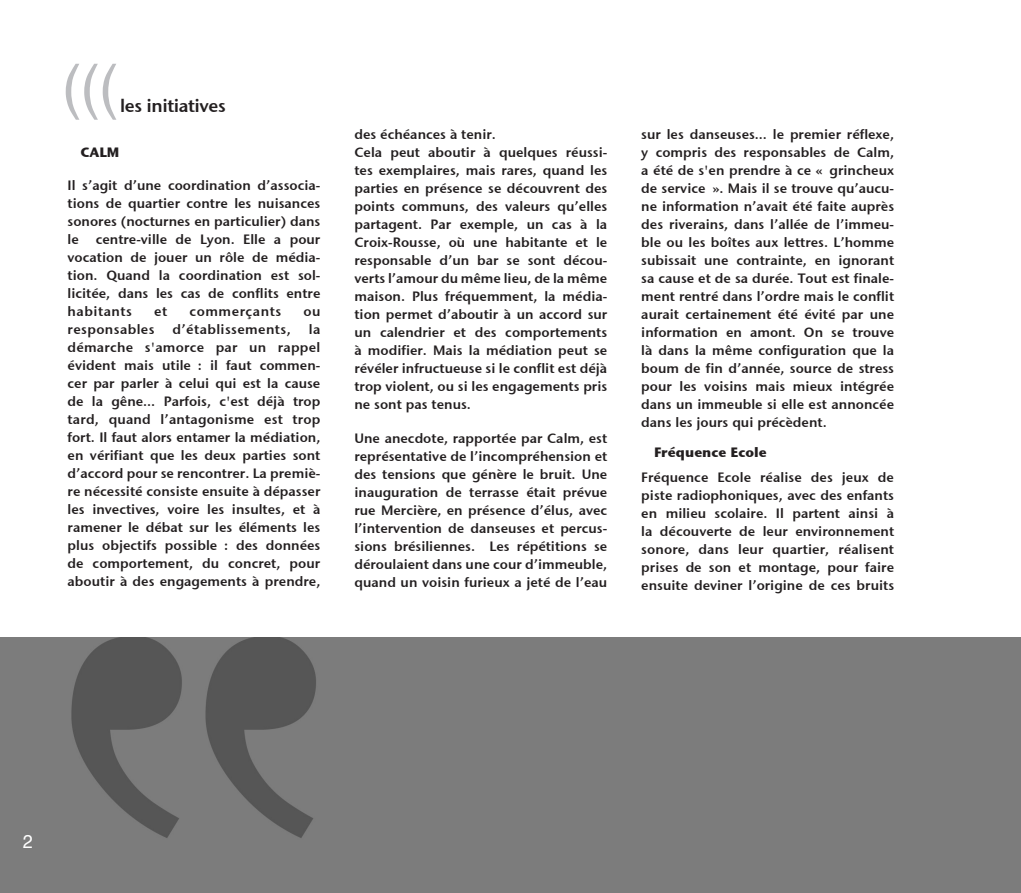
<style>
.page{position:relative;width:1021px;height:893px;background:#fff}
.page>*{position:absolute;margin:0;border:0;box-sizing:border-box;transform-origin:0 0}
.t1{font:60px "Helvetica";color:#bcbdc0}
.t2{font:18.6px "Helvetica";color:#fff}
.t3{font:18px "Stone Sans Sem ITCTT Semi";letter-spacing:-.025em;color:#231f20}
.t4{font:13.5px/18px "Stone Sans Sem ITCTT Semi";color:#231f20;text-align:justify}
.t5{font:13.5px "Stone Sans Sem ITCTT Semi";letter-spacing:.03em;color:#231f20}
.t6{font:700 13.5px "Stone Sans ITC";color:#231f20}
.t7{font:13.5px "Stone Sans Sem ITCTT Semi";letter-spacing:.035em;color:#231f20}
</style>
<div class="page">
<img style="left:0;top:638px;width:1020px;height:255px">
<h1 class="t1" style="left:62px;top:35px;width:58px">(((</h1>
<h3 class="t3" style="left:120px;top:90px;width:107px">les initiatives</h3>
<p class="t6" style="left:80px;top:140px;width:41px">CALM</p>
<p class="t4" style="left:68px;top:175px;width:254px">Il s’agit d’une coordination d’associa&shy;tions de quartier contre les nuisances sonores (nocturnes en particulier) dans le centre-ville de Lyon. Elle a pour vocation de jouer un rôle de média&shy;tion. Quand la coordination est sol&shy;licitée, dans les cas de conflits entre habitants</p>
<p class="t4" style="left:154px;top:301px;width:15px">et</p>
<p class="t7" style="left:190px;top:300px;width:93px">commerçants</p>
<p class="t4" style="left:303px;top:301px;width:19px">ou</p>
<p class="t5" style="left:68px;top:318px;width:88px">responsables</p>
<p class="t5" style="left:172px;top:318px;width:120px">d’établissements,</p>
<p class="t4" style="left:68px;top:319px;width:254px;text-indent:241px">la démarche s'amorce par un rappel évident mais utile : il faut commen&shy;cer par parler à celui qui est la cause de la gêne… Parfois, c'est déjà trop tard, quand l’antagonisme est trop fort. Il faut alors entamer la médiation, en vérifiant que les deux parties sont d’accord pour se rencontrer. La premiè&shy;re nécessité consiste ensuite à dépasser les invectives, voire les insultes, et à ramener le débat sur les éléments les plus objectifs possible : des données de comportement, du concret, pour aboutir à des engagements à prendre,</p>
<p class="t4" style="left:354px;top:124px;width:254px;text-align:left">des échéances à tenir.<br>Cela peut aboutir à quelques réussi&shy;tes exemplaires, mais rares, quand les parties en présence se découvrent des points communs, des valeurs qu’elles partagent. Par exemple, un cas à la Croix-Rousse, où une habitante et le responsable d’un bar se sont décou&shy;verts l’amour du même lieu, de la même maison. Plus fréquemment, la média&shy;tion permet d’aboutir à un accord sur un calendrier et des comportements à modifier. Mais la médiation peut se révéler infructueuse si le conflit est déjà trop violent, ou si les engagements pris ne sont pas tenus.</p>
<p class="t4" style="left:354px;top:428px;width:254px">Une anecdote, rapportée par Calm, est représentative de l’incompréhension et des tensions que génère le bruit. Une inauguration de terrasse était prévue rue Mercière, en présence d’élus, avec l’intervention de danseuses et percus&shy;sions brésiliennes. Les répétitions se déroulaient dans une cour d’immeuble, quand un voisin furieux a jeté de l’eau</p>
<p class="t4" style="left:641px;top:124px;width:254px">sur les danseuses… le premier réflexe, y compris des responsables de Calm, a été de s'en prendre à ce « grincheux de service ». Mais il se trouve qu’aucu&shy;ne information n’avait été faite auprès des riverains, dans l’allée de l’immeu&shy;ble ou les boîtes aux lettres. L’homme subissait une contrainte, en ignorant sa cause et de sa durée. Tout est finale&shy;ment rentré dans l’ordre mais le conflit aurait certainement été évité par une information en amont. On se trouve là dans la même configuration que la boum de fin d’année, source de stress pour les voisins mais mieux intégrée dans un immeuble si elle est annoncée dans les jours qui précèdent.</p>
<p class="t6" style="left:654px;top:440px;width:114px">Fréquence Ecole</p>
<p class="t4" style="left:641px;top:467px;width:254px">Fréquence Ecole réalise des jeux de piste radiophoniques, avec des enfants en milieu scolaire. Il partent ainsi à la découverte de leur environnement sonore, dans leur quartier, réalisent prises de son et montage, pour faire ensuite deviner l’origine de ces bruits</p>
<h2 class="t2" style="left:23px;top:826px;width:12px">2</h2>
</div>
